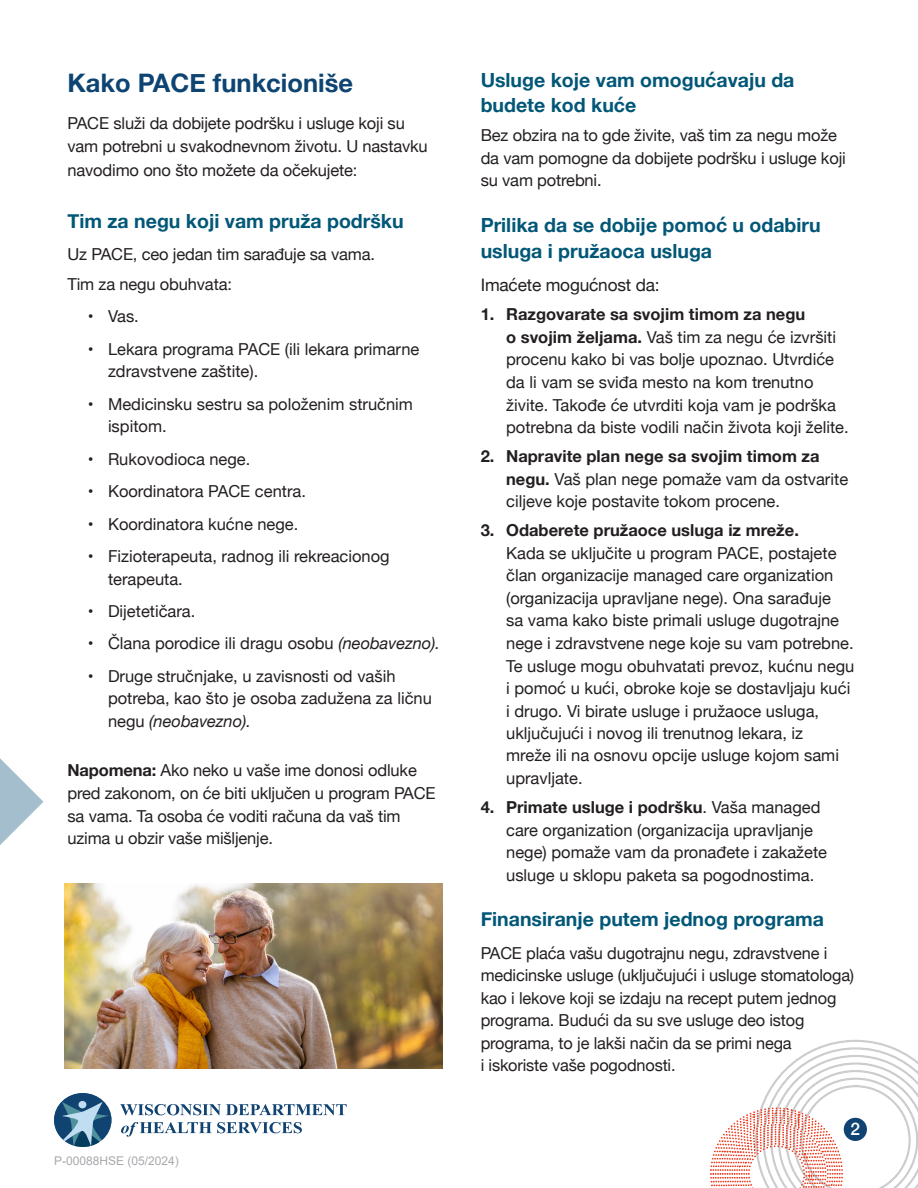
<style>
.page{position:relative;width:918px;height:1188px;background:#fff}
.page>*{position:absolute;margin:0;border:0;box-sizing:border-box;transform-origin:0 0}
.H2_Subhead{font:700 25.5px "Helvetica Neue";color:#0d4472}
.H3_Sub_head_in_copy{font:700 19.5px/25.5px "Helvetica Neue";color:#025777}
.P-Body_Copy{font:17.25px "Helvetica Neue";letter-spacing:-.01em;color:#231f20}
.t1{font:500 17.25px "Helvetica Neue";color:#fff}
.P-Body_Copy-2{font:16.5px/22.5px "Helvetica Neue";color:#231f20}
.Form_number{font:12px "Arial";color:#a8a9ad}
.s1{font-style:italic}
.s2{font-weight:700}
</style>
<div class="page">
<svg style="left:54px;top:1093px;width:57px;height:54px"></svg>
<svg style="left:120px;top:1104px;width:227px;height:11px"></svg>
<svg style="left:121px;top:1122px;width:181px;height:15px"></svg>
<svg style="left:710px;top:1039px;width:208px;height:149px"></svg>
<img style="left:65px;top:884px;width:377px;height:184px">
<svg style="left:0;top:758px;width:43px;height:87px"></svg>
<h2 class="H2_Subhead" style="left:68px;top:63px;width:287px">Kako PACE funkcioniše</h2>
<p class="P-Body_Copy-2" style="left:68px;top:113px;width:362px;line-height:23.2px">PACE služi da dobijete podršku i usluge koji su vam potrebni u svakodnevnom životu. U nastavku navodimo ono što možete da očekujete:</p>
<h3 class="H3_Sub_head_in_copy" style="left:68px;top:209px;width:338px">Tim za negu koji vam pruža podršku</h3>
<p class="P-Body_Copy-2" style="left:68px;top:244px;width:309px">Uz PACE, ceo jedan tim sarađuje sa vama.</p>
<p class="P-Body_Copy-2" style="left:68px;top:273px;width:166px">Tim za negu obuhvata:</p>
<p class="P-Body_Copy-2" style="left:88px;top:306px;width:53px">• Vas.</p>
<p class="P-Body_Copy-2" style="left:108px;top:338px;width:313px;text-indent:-20px">• Lekara programa PACE (ili lekara primarne zdravstvene zaštite).</p>
<p class="P-Body_Copy-2" style="left:108px;top:393px;width:307px;text-indent:-20px">• Medicinsku sestru sa položenim stručnim ispitom.</p>
<p class="P-Body_Copy-2" style="left:88px;top:448px;width:164px">• Rukovodioca nege.</p>
<p class="P-Body_Copy-2" style="left:88px;top:481px;width:220px">• Koordinatora PACE centra.</p>
<p class="P-Body_Copy-2" style="left:88px;top:513px;width:212px">• Koordinatora kućne nege.</p>
<p class="P-Body_Copy-2" style="left:108px;top:546px;width:283px;text-indent:-20px">• Fizioterapeuta, radnog ili rekreacionog terapeuta.</p>
<p class="P-Body_Copy-2" style="left:88px;top:601px;width:109px">• Dijetetičara.</p>
<p class="P-Body_Copy-2" style="left:88px;top:633px;width:354px">• Člana porodice ili dragu osobu <span class="s1">(neobavezno).</span></p>
<p class="P-Body_Copy-2" style="left:108px;top:666px;width:325px;text-indent:-20px">• Druge stručnjake, u zavisnosti od vaših potreba, kao što je osoba zadužena za ličnu negu <span class="s1">(neobavezno).</span></p>
<p class="P-Body_Copy-2" style="left:67px;top:760px;width:370px"><span class="s2">Napomena:</span> Ako neko u vaše ime donosi odluke pred zakonom, on će biti uključen u program PACE sa vama. Ta osoba će voditi računa da vaš tim uzima u obzir vaše mišljenje.</p>
<p class="Form_number" style="left:54px;top:1153px;width:126px">P-00088HSE (05/2024)</p>
<h3 class="H3_Sub_head_in_copy" style="left:481px;top:67px;width:315px">Usluge koje vam omogućavaju da budete kod kuće</h3>
<p class="P-Body_Copy-2" style="left:481px;top:125px;width:367px">Bez obzira na to gde živite, vaš tim za negu može da vam pomogne da dobijete podršku i usluge koji su vam potrebni.</p>
<h3 class="H3_Sub_head_in_copy" style="left:481px;top:213px;width:342px">Prilika da se dobije pomoć u odabiru usluga i pružaoca usluga</h3>
<p class="P-Body_Copy" style="left:481px;top:273px;width:181px">Imaćete mogućnost da:</p>
<p class="P-Body_Copy-2" style="left:506px;top:304px;width:344px;text-indent:-25px"><span class="s2">1. Razgovarate sa svojim timom za negu<br>o svojim željama.</span> Vaš tim za negu će izvršiti procenu kako bi vas bolje upoznao. Utvrdiće da li vam se sviđa mesto na kom trenutno živite. Takođe će utvrditi koja vam je podrška potrebna da biste vodili način života koji želite.</p>
<p class="P-Body_Copy-2" style="left:506px;top:446px;width:343px;text-indent:-26px"><span class="s2">2. Napravite plan nege sa svojim timom za negu.</span> Vaš plan nege pomaže vam da ostvarite ciljeve koje postavite tokom procene.</p>
<p class="P-Body_Copy-2" style="left:506px;top:520px;width:350px;text-indent:-26px"><span class="s2">3. Odaberete pružaoce usluga iz mreže.<br></span>Kada se uključite u program PACE, postajete član organizacije managed care organization (organizacija upravljane nege). Ona sarađuje<br>sa vama kako biste primali usluge dugotrajne nege i zdravstvene nege koje su vam potrebne.<br>Te usluge mogu obuhvatati prevoz, kućnu negu i pomoć u kući, obroke koje se dostavljaju kući i drugo. Vi birate usluge i pružaoce usluga, uključujući i novog ili trenutnog lekara, iz<br>mreže ili na osnovu opcije usluge kojom sami upravljate.</p>
<p class="P-Body_Copy-2" style="left:506px;top:797px;width:322px;text-indent:-26px"><span class="s2">4. Primate usluge i podršku</span>. Vaša managed care organization (organizacija upravljanje nege) pomaže vam da pronađete i zakažete usluge u sklopu paketa sa pogodnostima.</p>
<h3 class="H3_Sub_head_in_copy" style="left:481px;top:907px;width:345px">Finansiranje putem jednog programa</h3>
<p class="P-Body_Copy-2" style="left:481px;top:943px;width:375px">PACE plaća vašu dugotrajnu negu, zdravstvene i medicinske usluge (uključujući i usluge stomatologa) kao i lekove koji se izdaju na recept putem jednog programa. Budući da su sve usluge deo istog programa, to je lakši način da se primi nega<br>i iskoriste vaše pogodnosti.</p>
<p class="t1" style="left:851px;top:1115px;width:11px">2</p>
</div>
